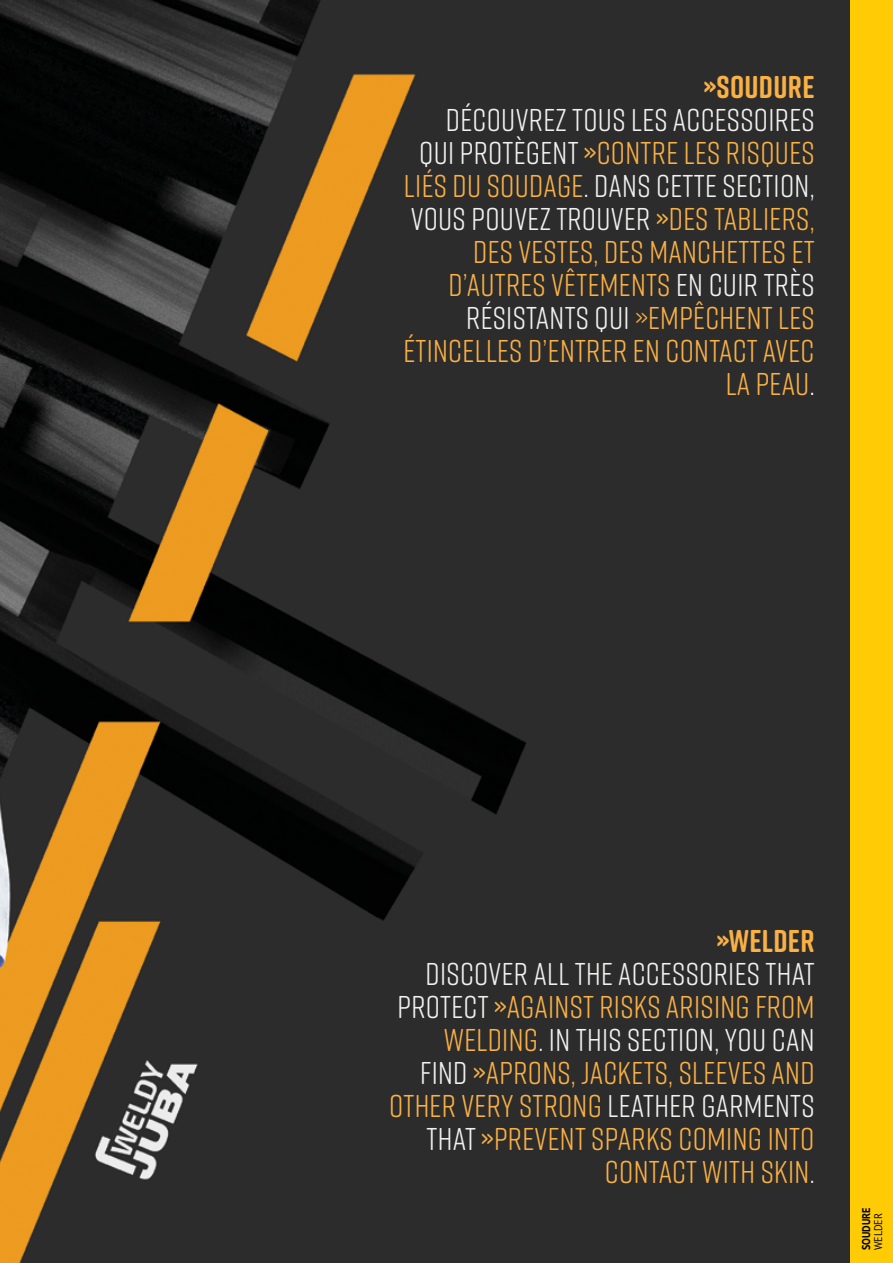
<style>
.page{position:relative;width:893px;height:1263px;background:#fff}
.page>*{position:absolute;margin:0;border:0;box-sizing:border-box;transform-origin:0 0}
.t1{font:31.5px/33px "Rift Soft";letter-spacing:.01em;color:#f9b045;text-align:right}
.t2{font:700 31.5px "Rift Soft";letter-spacing:.01em;color:#f9b045}
.t3{font:700 11.25px "PT Sans";color:#000;scale:.9 1}
.t4{font:11.25px "PT Sans";color:#000;scale:.9 1}
.s1{color:#f0f0ef}
.s2{font-weight:500}
.s3{color:#fff}
</style>
<div class="page">
<img style="left:0;top:0;width:850px;height:1263px">
<div style="left:850px;top:0;width:43px;height:1263px;background:#fecb04"></div>
<p class="t2" style="left:704px;top:64px;width:112px">»SOUDURE</p>
<p class="t1" style="left:403px;top:102px;width:413px"><span class="s1">DÉCOUVREZ TOUS LES ACCESSOIRES<br>QUI PROTÈGENT</span> <span class="s2">»</span>CONTRE LES RISQUES<br>LIÉS DU SOUDAGE<span class="s3">.</span> <span class="s1">DANS CETTE SECTION,<br>VOUS POUVEZ TROUVER</span> <span class="s2">»</span>DES TABLIERS,<br>DES VESTES, DES MANCHETTES ET<br>D’AUTRES VÊTEMENTS <span class="s1">EN CUIR TRÈS<br>RÉSISTANTS QUI</span> »EMPÊCHENT LES<br>ÉTINCELLES D’ENTRER EN CONTACT AVEC<br>LA PEAU<span class="s3">.</span></p>
<p class="t2" style="left:717px;top:918px;width:99px">»WELDER</p>
<p class="t1" style="left:389px;top:956px;width:427px"><span class="s1">DISCOVER ALL THE ACCESSORIES THAT<br>PROTECT</span> <span class="s2">»</span>AGAINST RISKS ARISING FROM<br>WELDING<span class="s1">. IN THIS SECTION, YOU CAN<br>FIND</span> <span class="s2">»</span>APRONS, JACKETS, SLEEVES AND<br>OTHER VERY STRONG <span class="s1">LEATHER GARMENTS<br>THAT</span> <span class="s2">»</span>PREVENT SPARKS COMING INTO<br>CONTACT WITH SKIN<span class="s1">.</span></p>
<p class="t3" style="left:859px;top:1250px;width:49px;rotate:-90deg">SOUDURE</p>
<p class="t4" style="left:871px;top:1250px;width:43px;rotate:-90deg">WELDER</p>
</div>
